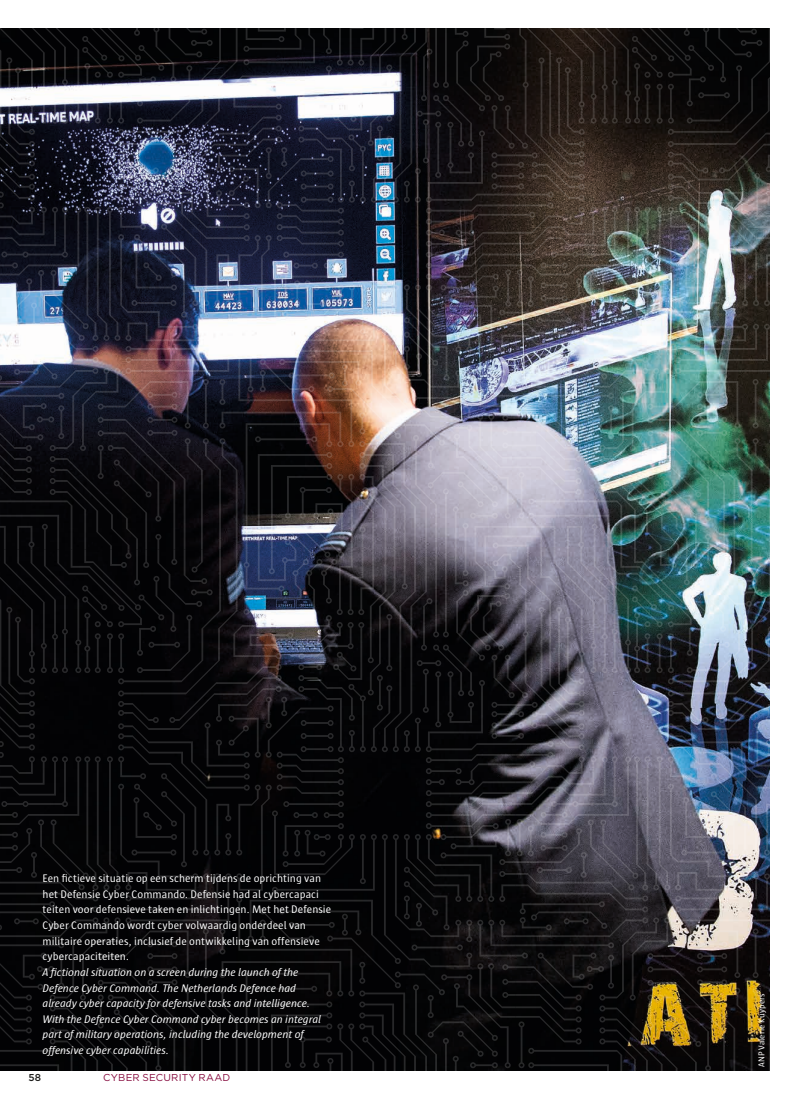
<style>
.page{position:relative;width:798px;height:1099px;background:#fff}
.page>*{position:absolute;margin:0;border:0;box-sizing:border-box;transform-origin:0 0}
.t1{font:11.25px/15.6px "Sun";letter-spacing:.005em;color:#fff}
.t2{font:italic 11.25px/15.6px "Sun";letter-spacing:-.005em;color:#fff}
.t3{font:10px "Gotham";letter-spacing:.025em;color:#860b3e}
.t4{font:500 10px "Gotham";color:#1d1d1b}
.t5{font:8.75px "Sun";letter-spacing:.01em;color:#fff}
</style>
<div class="page">
<svg style="left:0;top:549px;width:515px;height:521px;background:#0e0e11"></svg>
<img style="left:0;top:28px;width:515px;height:521px">
<img style="left:515px;top:28px;width:254px;height:521px">
<img style="left:515px;top:549px;width:254px;height:521px">
<p class="t1" style="left:43px;top:870px;width:290px">Een fictieve situatie op een scherm tijdens de oprichting van het Defensie Cyber Commando. Defensie had al cybercapaci teiten voor defensieve taken en inlichtingen. Met het Defensie Cyber Commando wordt cyber volwaardig onderdeel van militaire operaties, inclusief de ontwikkeling van offensieve cybercapaciteiten.</p>
<p class="t2" style="left:43px;top:964px;width:280px">A fictional situation on a screen during the launch of the Defence Cyber Command. The Netherlands Defence had already cyber capacity for defensive tasks and intelligence.<br>With the Defence Cyber Command cyber becomes an integral part of military operations, including the development of offensive cyber capabilities.</p>
<p class="t3" style="left:103px;top:1071px;width:129px">CYBER SECURITY RAAD</p>
<p class="t4" style="left:28px;top:1071px;width:14px">58</p>
<p class="t5" style="left:756px;top:1066px;width:75px;rotate:-90deg">ANP Valerie Kuypers</p>
</div>
